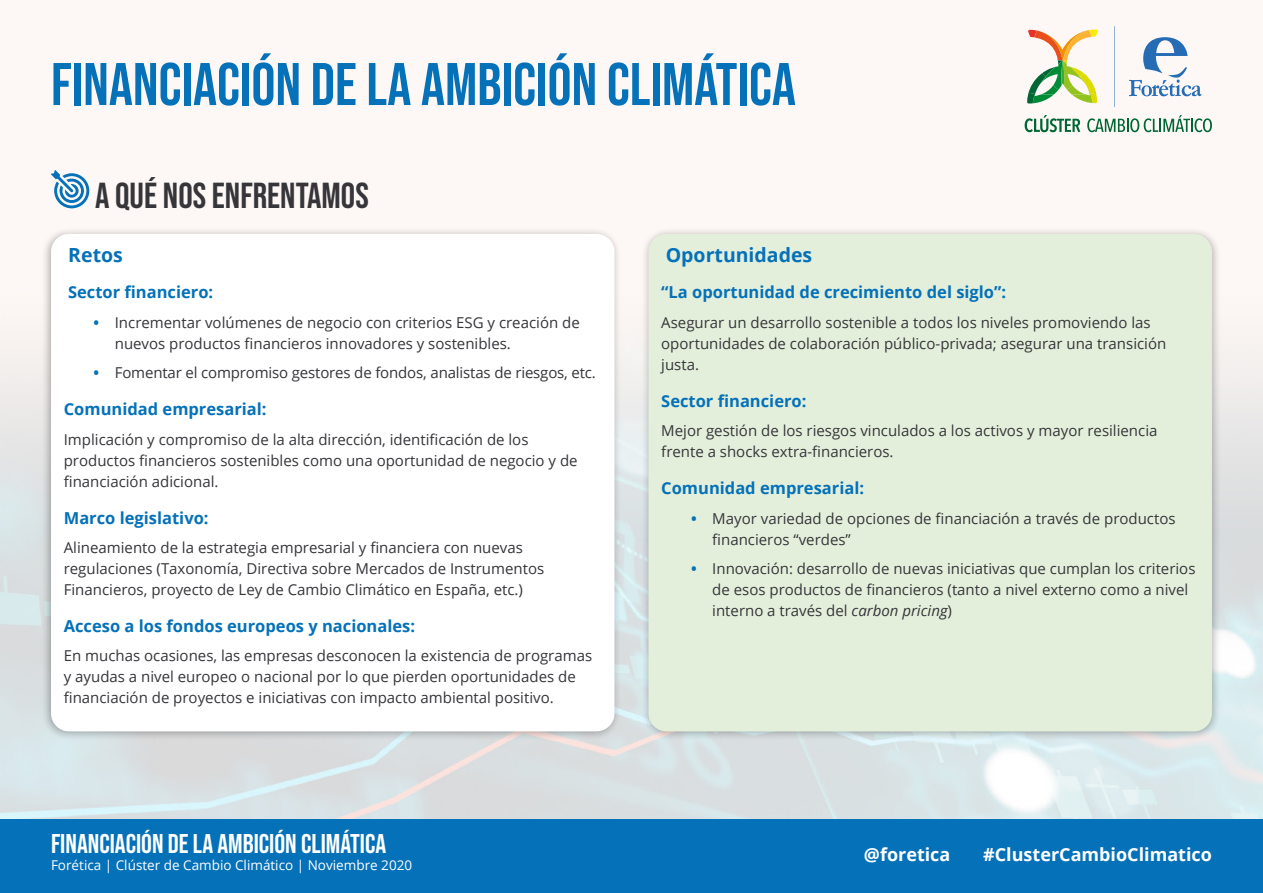
<style>
.page{position:relative;width:1263px;height:893px;background:#fff}
.page>*{position:absolute;margin:0;border:0;box-sizing:border-box;transform-origin:0 0}
.t1{font:60px "Bebas Neue";color:#0471b9}
.t2{font:36px "Bebas Neue";color:#35353a}
.t3{font:27px "Bebas Neue";color:#fff}
.t4{font:700 19.5px "Open Sans";color:#0471b9}
.t5{font:700 18px "Open Sans";color:#fff}
.t6{font:700 16.5px "Open Sans";color:#0471b9}
.t7{font:15px/21px "Open Sans";color:#35353a}
.t8{font:13.5px "Open Sans";color:#fff}
.s1{font-weight:700;color:#0471b9}
.s2{font-style:italic}
</style>
<div class="page">
<div style="left:41px;top:226px;width:581px;height:515px;background:#000;opacity:.3"></div>
<div style="left:51px;top:234px;width:563px;height:497px;background:#fff;border-radius:18px"></div>
<div style="left:641px;top:226px;width:581px;height:515px;background:#000;opacity:.3"></div>
<div style="left:648px;top:234px;width:564px;height:497px;background:#e4efdb;border-radius:18px"></div>
<svg style="left:51px;top:170px;width:38px;height:38px"></svg>
<div style="left:0;top:819px;width:1263px;height:74px;background:#0471b9"></div>
<svg style="left:1027px;top:29px;width:71px;height:75px"></svg>
<svg style="left:1129px;top:37px;width:72px;height:59px"></svg>
<svg style="left:1025px;top:115px;width:55px;height:17px"></svg>
<svg style="left:1087px;top:115px;width:125px;height:17px"></svg>
<svg style="left:1114px;top:26px;width:1px;height:81px"></svg>
<h1 class="t1" style="left:51px;top:50px;width:746px">FINANCIACIÓN DE LA AMBICIÓN CLIMÁTICA</h1>
<h2 class="t2" style="left:95px;top:176px;width:275px">A QUÉ NOS ENFRENTAMOS</h2>
<h3 class="t4" style="left:68px;top:241px;width:56px">Retos</h3>
<p class="t6" style="left:68px;top:281px;width:147px">Sector financiero:</p>
<p class="t7" style="left:115px;top:312px;width:466px;text-indent:-21px"><span class="s1">•</span> Incrementar volúmenes de negocio con criterios ESG y creación de nuevos productos financieros innovadores y sostenibles.</p>
<p class="t7" style="left:94px;top:362px;width:504px"><span class="s1">•</span> Fomentar el compromiso gestores de fondos, analistas de riesgos, etc.</p>
<p class="t6" style="left:64px;top:398px;width:204px">Comunidad empresarial:</p>
<p class="t7" style="left:64px;top:428px;width:515px">Implicación y compromiso de la alta dirección, identificación de los productos financieros sostenibles como una oportunidad de negocio y de financiación adicional.</p>
<p class="t6" style="left:64px;top:506px;width:146px">Marco legislativo:</p>
<p class="t7" style="left:64px;top:537px;width:482px">Alineamiento de la estrategia empresarial y financiera con nuevas regulaciones (Taxonomía, Directiva sobre Mercados de Instrumentos<br>Financieros, proyecto de Ley de Cambio Climático en España, etc.)</p>
<p class="t6" style="left:64px;top:614px;width:353px">Acceso a los fondos europeos y nacionales:</p>
<p class="t7" style="left:64px;top:645px;width:530px">En muchas ocasiones, las empresas desconocen la existencia de programas y ayudas a nivel europeo o nacional por lo que pierden oportunidades de financiación de proyectos e iniciativas con impacto ambiental positivo.</p>
<h3 class="t3" style="left:51px;top:829px;width:337px">FINANCIACIÓN DE LA AMBICIÓN CLIMÁTICA</h3>
<p class="t8" style="left:51px;top:856px;width:363px">Forética | Clúster de Cambio Climático | Noviembre 2020</p>
<h3 class="t4" style="left:666px;top:241px;width:148px">Oportunidades</h3>
<p class="t6" style="left:661px;top:281px;width:346px">“La oportunidad de crecimiento del siglo”:</p>
<p class="t7" style="left:661px;top:312px;width:507px">Asegurar un desarrollo sostenible a todos los niveles promoviendo las oportunidades de colaboración público-privada; asegurar una transición justa.</p>
<p class="t6" style="left:661px;top:389px;width:147px">Sector financiero:</p>
<p class="t7" style="left:661px;top:420px;width:498px">Mejor gestión de los riesgos vinculados a los activos y mayor resiliencia frente a shocks extra-financieros.</p>
<p class="t6" style="left:661px;top:476px;width:204px">Comunidad empresarial:</p>
<p class="t7" style="left:712px;top:507px;width:465px;text-indent:-21px"><span class="s1">•</span> Mayor variedad de opciones de financiación a través de productos financieros “verdes”</p>
<p class="t7" style="left:712px;top:558px;width:485px;text-indent:-21px"><span class="s1">•</span> Innovación: desarrollo de nuevas iniciativas que cumplan los criterios de esos productos de financieros (tanto a nivel externo como a nivel interno a través del <span class="s2">carbon pricing</span>)</p>
<p class="t5" style="left:864px;top:842px;width:88px">@foretica</p>
<p class="t5" style="left:983px;top:842px;width:230px">#ClusterCambioClimatico</p>
</div>
